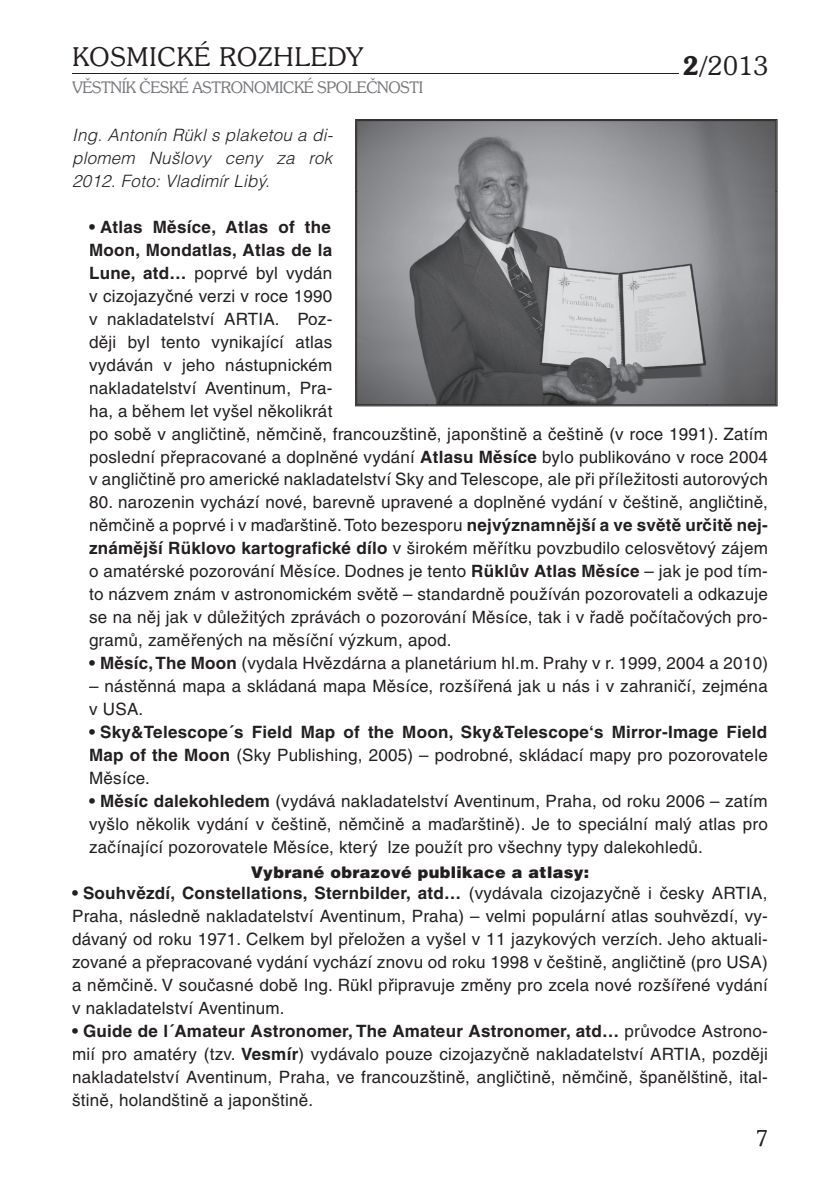
<style>
.page{position:relative;width:840px;height:1191px;background:#fff}
.page>*{position:absolute;margin:0;border:0;box-sizing:border-box;transform-origin:0 0}
.t1{font:300 26px "Souvenir IT Cby BTCE";letter-spacing:.04em;color:#231f20}
.t2{font:300 22px "Souvenir IT Cby BTCE";color:#231f20}
.t3{font:17px/23px "Helvetica CE";letter-spacing:.015em;color:#231f20;text-align:justify}
.t4{font:700 17px/23px "Helvetica CE";letter-spacing:.015em;color:#231f20;text-align:justify}
.t5{font:italic 300 17px/23px "Helvetica CE";letter-spacing:.015em;color:#231f20;text-align:justify}
.t6{font:300 16px "Souvenir IT Cby BTCE";letter-spacing:-.02em;color:#76787b}
.t7{font:900 16px "Helvetica CE";letter-spacing:.02em;color:#231f20}
.s1{font-weight:600}
.s2{font-weight:700}
.s3{font-weight:400}
</style>
<div class="page">
<hr style="left:72px;top:73px;width:606px;height:1px;background:#231f20">
<svg style="left:355px;top:119px;width:422px;height:287px;background:#959598"></svg>
<img style="left:356px;top:120px;width:420px;height:72px">
<img style="left:356px;top:191px;width:70px;height:214px">
<img style="left:705px;top:191px;width:71px;height:214px">
<img style="left:426px;top:334px;width:280px;height:71px">
<h1 class="t1" style="left:72px;top:40px;width:292px">KOSMICKÉ ROZHLEDY</h1>
<p class="t6" style="left:72px;top:77px;width:352px">VĚSTNÍK ČESKÉ ASTRONOMICKÉ SPOLEČNOSTI</p>
<p class="t5" style="left:72px;top:123px;width:262px">Ing. Antonín Rükl s plaketou a di&shy;plomem Nušlovy ceny za rok 2012. Foto: Vladimír Libý.</p>
<h1 class="t1" style="left:682px;top:48px;width:87px"><span class="s1">2/</span>2013</h1>
<p class="t3" style="left:89px;top:215px;width:680px;text-align:left"><span class="s2">• Atlas Měsíce, Atlas of the<br>Moon, Mondatlas, Atlas de la<br>Lune, atd…</span> poprvé byl vydán<br>v cizojazyčné verzi v roce 1990<br>v nakladatelství ARTIA. Poz-<br>ději byl tento vynikající atlas<br>vydáván v jeho nástupnickém<br>nakladatelství Aventinum, Pra-<br>ha, a během let vyšel několikrát<br>po sobě v angličtině, němčině, francouzštině, japonštině a češtině (v roce 1991). Zatím poslední přepracované a doplněné vydání <span class="s2">Atlasu Měsíce</span> bylo publikováno v roce 2004 v angličtině pro americké nakladatelství Sky and Telescope, ale při příležitosti autorových</p>
<p class="t3" style="left:89px;top:491px;width:680px">80. narozenin vychází nové, barevně upravené a doplněné vydání v češtině, angličtině, němčině a poprvé i v maďarštině. Toto bezesporu <span class="s2">nejvýznamnější a ve světě určitě nej&shy;známější Rüklovo kartografické dílo</span> v širokém měřítku povzbudilo celosvětový zájem o amatérské pozorování Měsíce. Dodnes je tento <span class="s2">Rüklův Atlas Měsíce</span> – jak je pod tím&shy;to názvem znám v astronomickém světě – standardně používán pozorovateli a odkazuje se na něj jak v důležitých zprávách o pozorování Měsíce, tak i v řadě počítačových pro&shy;gramů, zaměřených na měsíční výzkum, apod.</p>
<p class="t3" style="left:89px;top:651px;width:680px"><span class="s2">• Měsíc, The Moon</span> (vydala Hvězdárna a planetárium hl.m. Prahy v r. 1999, 2004 a 2010)</p>
<p class="t3" style="left:89px;top:674px;width:679px">– nástěnná mapa a skládaná mapa Měsíce, rozšířená jak u nás i v zahraničí, zejména v USA.</p>
<p class="t4" style="left:89px;top:720px;width:679px">• Sky&amp;Telescope´s Field Map of the Moon, Sky&amp;Telescope‘s Mirror-Image Field Map of the Moon <span class="s3">(Sky Publishing, 2005) – podrobné, skládací mapy pro pozorovatele Měsíce.</span></p>
<p class="t3" style="left:89px;top:789px;width:680px"><span class="s2">• Měsíc dalekohledem</span> (vydává nakladatelství Aventinum, Praha, od roku 2006 – zatím vyšlo několik vydání v češtině, němčině a maďarštině). Je to speciální malý atlas pro začínající pozorovatele Měsíce, který lze použít pro všechny typy dalekohledů.</p>
<p class="t7" style="left:250px;top:863px;width:340px">Vybrané obrazové publikace a atlasy:</p>
<p class="t3" style="left:72px;top:881px;width:697px"><span class="s2">• Souhvězdí, Constellations, Sternbilder, atd…</span> (vydávala cizojazyčně i česky ARTIA, Praha, následně nakladatelství Aventinum, Praha) – velmi populární atlas souhvězdí, vy&shy;dávaný od roku 1971. Celkem byl přeložen a vyšel v 11 jazykových verzích. Jeho aktuali&shy;zované a přepracované vydání vychází znovu od roku 1998 v češtině, angličtině (pro USA) a němčině. V současné době Ing. Rükl připravuje změny pro zcela nové rozšířené vydání v nakladatelství Aventinum.</p>
<p class="t3" style="left:72px;top:1019px;width:697px"><span class="s2">• Guide de l´Amateur Astronomer, The Amateur Astronomer, atd…</span> průvodce Astrono&shy;mií pro amatéry (tzv. <span class="s2">Vesmír</span>) vydávalo pouze cizojazyčně nakladatelství ARTIA, později nakladatelství Aventinum, Praha, ve francouzštině, angličtině, němčině, španělštině, ital&shy;štině, holandštině a japonštině.</p>
<p class="t2" style="left:755px;top:1124px;width:14px">7</p>
</div>
